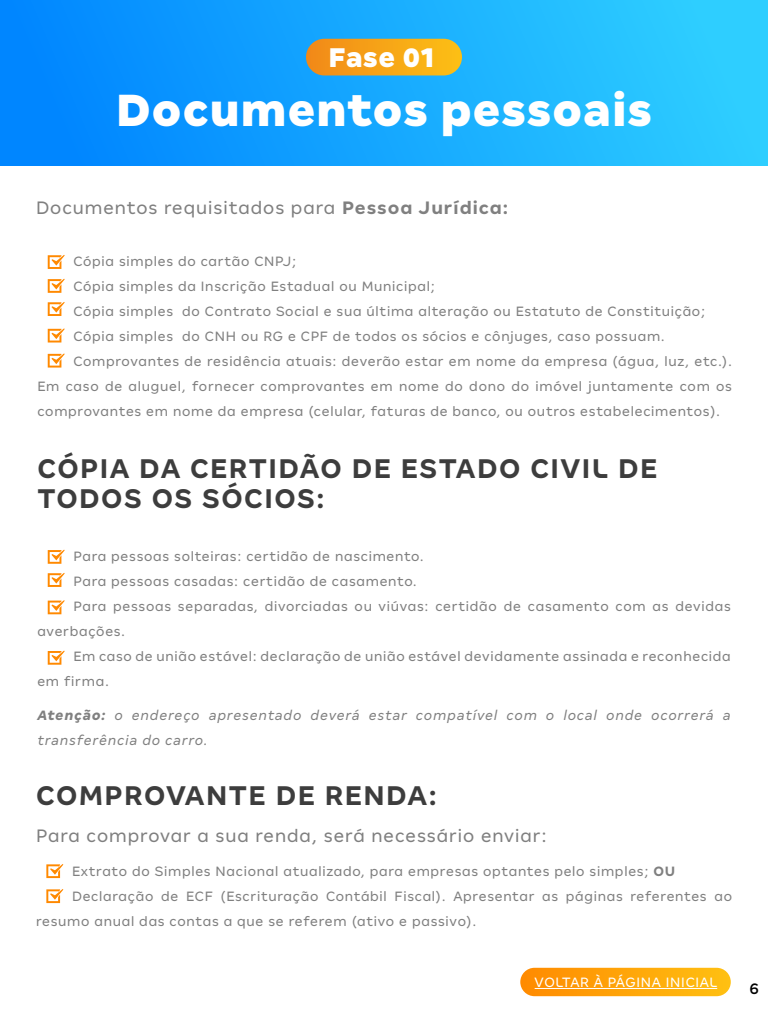
<style>
.page{position:relative;width:768px;height:1024px;background:#fff}
.page>*{position:absolute;margin:0;border:0;box-sizing:border-box;transform-origin:0 0}
.t1{font:900 50px "Magalu Textos Beta";color:#fff}
.t2{font:700 30px/30px "Magalu Titulos";letter-spacing:.05em;color:#3d3d3d}
.t3{font:900 30px "Magalu Textos Beta";color:#fff}
.t4{font:20px "Magalu Titulos";letter-spacing:.05em;color:#808080}
.t5{font:500 17px "Magalu Submarcas";color:#000}
.t6{font:15px "Magalu Titulos";letter-spacing:.05em;color:#808080}
.t7{font:italic 15px/25px "Magalu Textos Beta";letter-spacing:.05em;color:#808080}
.t8{font:15px "Magalu Titulos";letter-spacing:.05em;color:#fff}
.s1{font-weight:700}
.s2{font-weight:800}
</style>
<div class="page">
<div style="left:0;top:0;width:768px;height:166px;background:linear-gradient(to right,#0082ff,#30d1ff)"></div>
<div style="left:306px;top:39px;width:156px;height:36px;background:linear-gradient(to right,#f18918,#fcc016);border-radius:18px"></div>
<div style="left:520px;top:968px;width:211px;height:28px;background:linear-gradient(to right,#ff8a01,#ffc012);border-radius:14px"></div>
<hr style="left:535px;top:988px;width:182px;height:1px;background:#fff">
<svg style="left:48px;top:255px;width:17px;height:14px"></svg>
<svg style="left:48px;top:550px;width:17px;height:14px"></svg>
<svg style="left:48px;top:279px;width:17px;height:14px"></svg>
<svg style="left:48px;top:573px;width:17px;height:14px"></svg>
<svg style="left:48px;top:302px;width:17px;height:14px"></svg>
<svg style="left:48px;top:328px;width:17px;height:15px"></svg>
<svg style="left:48px;top:353px;width:17px;height:15px"></svg>
<svg style="left:48px;top:600px;width:17px;height:14px"></svg>
<svg style="left:48px;top:651px;width:17px;height:14px"></svg>
<svg style="left:46px;top:864px;width:17px;height:14px"></svg>
<svg style="left:46px;top:889px;width:17px;height:14px"></svg>
<h2 class="t3" style="left:328px;top:39px;width:109px">Fase 01</h2>
<h1 class="t1" style="left:116px;top:80px;width:538px">Documentos pessoais</h1>
<h3 class="t4" style="left:36px;top:197px;width:474px">Documentos requisitados para <span class="s1">Pessoa Jurídica:</span></h3>
<p class="t6" style="left:73px;top:253px;width:224px">Cópia simples do cartão CNPJ;</p>
<p class="t6" style="left:73px;top:278px;width:363px">Cópia simples da Inscrição Estadual ou Municipal;</p>
<p class="t6" style="left:73px;top:303px;width:633px">Cópia simples do Contrato Social e sua última alteração ou Estatuto de Constituição;</p>
<p class="t6" style="left:73px;top:328px;width:593px">Cópia simples do CNH ou RG e CPF de todos os sócios e cônjuges, caso possuam.</p>
<p class="t6" style="left:73px;top:353px;width:660px">Comprovantes de residência atuais: deverão estar em nome da empresa (água, luz, etc.).</p>
<p class="t6" style="left:37px;top:378px;width:696px">Em caso de aluguel, fornecer comprovantes em nome do dono do imóvel juntamente com os</p>
<p class="t6" style="left:37px;top:403px;width:684px">comprovantes em nome da empresa (celular, faturas de banco, ou outros estabelecimentos).</p>
<h2 class="t2" style="left:37px;top:454px;width:621px">CÓPIA DA CERTIDÃO DE ESTADO CIVIL DE<br>TODOS OS SÓCIOS:</h2>
<p class="t6" style="left:73px;top:548px;width:352px">Para pessoas solteiras: certidão de nascimento.</p>
<p class="t6" style="left:73px;top:573px;width:345px">Para pessoas casadas: certidão de casamento.</p>
<p class="t6" style="left:73px;top:598px;width:659px">Para pessoas separadas, divorciadas ou viúvas: certidão de casamento com as devidas</p>
<p class="t6" style="left:37px;top:624px;width:89px">averbações.</p>
<p class="t6" style="left:73px;top:649px;width:659px">Em caso de união estável: declaração de união estável devidamente assinada e reconhecida</p>
<p class="t6" style="left:37px;top:674px;width:73px">em firma.</p>
<p class="t7" style="left:37px;top:703px;width:695px"><span class="s2">Atenção:</span> o endereço apresentado deverá estar compatível com o local onde ocorrerá a transferência do carro.</p>
<h2 class="t2" style="left:36px;top:780px;width:402px">COMPROVANTE DE RENDA:</h2>
<h3 class="t4" style="left:36px;top:825px;width:512px">Para comprovar a sua renda, será necessário enviar:</h3>
<p class="t6" style="left:72px;top:863px;width:605px">Extrato do Simples Nacional atualizado, para empresas optantes pelo simples; <span class="s1">OU</span></p>
<p class="t6" style="left:72px;top:888px;width:662px">Declaração de ECF (Escrituração Contábil Fiscal). Apresentar as páginas referentes ao</p>
<p class="t6" style="left:36px;top:913px;width:442px">resumo anual das contas a que se referem (ativo e passivo).</p>
<p class="t8" style="left:535px;top:975px;width:184px">VOLTAR À PÁGINA INICIAL</p>
<p class="t5" style="left:749px;top:980px;width:11px">6</p>
</div>
